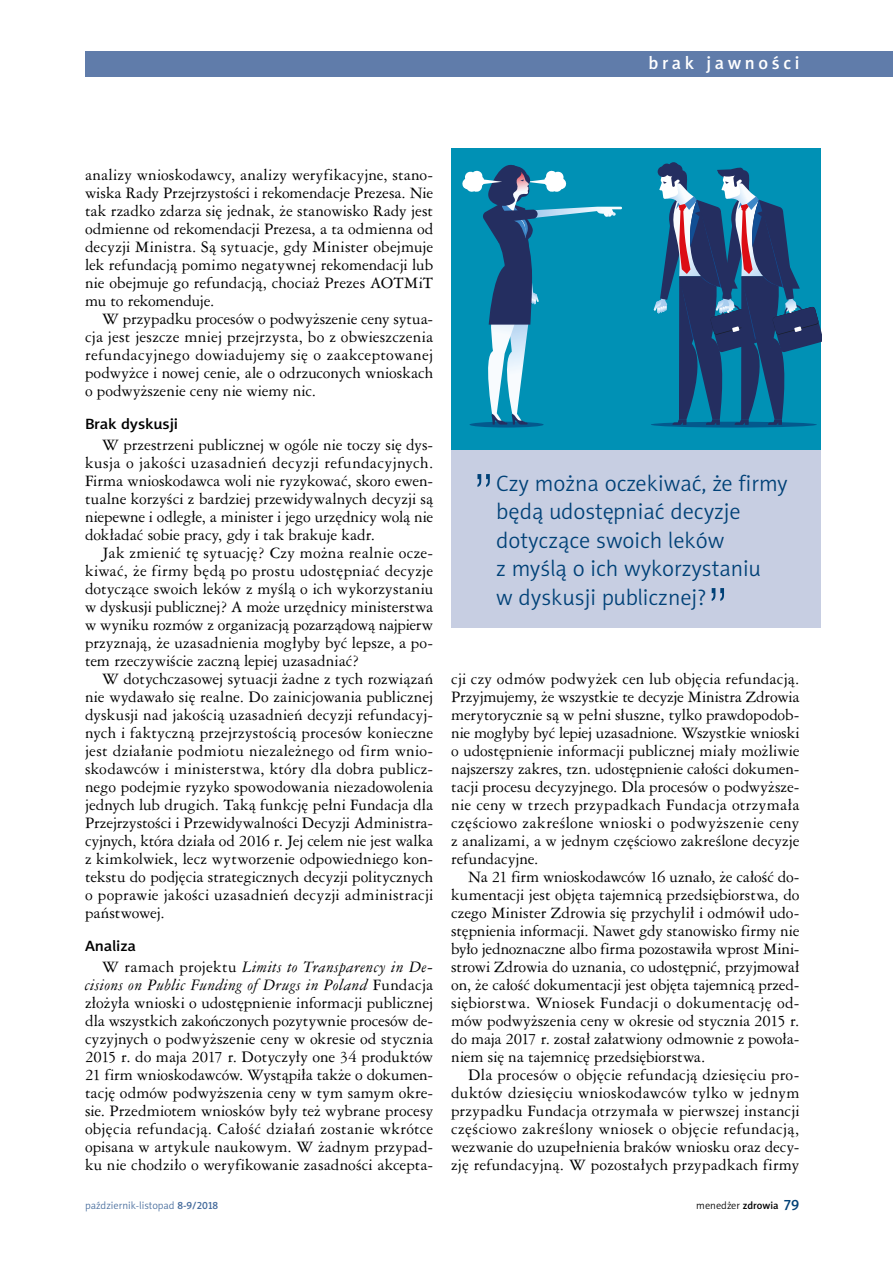
<style>
.page{position:relative;width:893px;height:1263px;background:#fff}
.page>*{position:absolute;margin:0;border:0;box-sizing:border-box;transform-origin:0 0}
.t1{font:52.5px "Swis 721 Lt PL";color:#004177}
.t2{font:22.5px/28.5px "Naomi Sans EFN Light";color:#004177}
.t3{font:18px "Naomi Sans EFN Medium";letter-spacing:.2em;color:#fff}
.t4{font:15px/18px "Ameri Garmnd PL";letter-spacing:.005em;color:#000;text-align:justify}
.t5{font:15px "Naomi Sans EFN Medium";letter-spacing:-.01em;color:#000;scale:1.1 1}
.t6{font:10.5px "Naomi Sans EFN Light";color:#456b9c}
.t7{font:10.5px "Naomi Sans EFN Light";color:#000}
.s1{font-style:italic}
.s2{font-family:"Naomi Sans EFN Medium"}
.s3{font-family:"Naomi Sans EFN Medium";font-size:15px;color:#004177}
</style>
<div class="page">
<div style="left:451px;top:450px;width:370px;height:177px;background:#c7cee2"></div>
<div style="left:451px;top:149px;width:370px;height:301px;background:#0091b5"></div>
<div style="left:469px;top:422px;width:75px;height:5px;background:#03598d;border-radius:50%"></div>
<div style="left:651px;top:422px;width:166px;height:5px;background:#03598d;border-radius:50%"></div>
<div style="left:658px;top:166px;width:10px;height:11px;background:#0e6690;border-radius:50%"></div>
<div style="left:661px;top:164px;width:11px;height:10px;background:#242e60;border-radius:50%"></div>
<div style="left:672px;top:164px;width:10px;height:11px;background:#242e60;border-radius:50%"></div>
<div style="left:668px;top:162px;width:11px;height:11px;background:#242e60;border-radius:50%"></div>
<svg style="left:654px;top:167px;width:167px;height:258px"></svg>
<svg style="left:462px;top:164px;width:160px;height:261px"></svg>
<div style="left:85px;top:51px;width:808px;height:26px;background:#607caa"></div>
<p class="t3" style="left:648px;top:52px;width:152px">brak jawności</p>
<p class="t4" style="left:85px;top:165px;width:350px">analizy wnioskodawcy, analizy weryfikacyjne, stano&shy;wiska Rady Przejrzystości i rekomendacje Prezesa. Nie tak rzadko zdarza się jednak, że stanowisko Rady jest odmienne od rekomendacji Prezesa, a ta odmienna od decyzji Ministra. Są sytuacje, gdy Minister obejmuje lek refundacją pomimo negatywnej rekomendacji lub nie obejmuje go refundacją, chociaż Prezes AOTMiT mu to rekomenduje.</p>
<p class="t4" style="left:85px;top:309px;width:350px;text-indent:17px">W przypadku procesów o podwyższenie ceny sytua&shy;cja jest jeszcze mniej przejrzysta, bo z obwieszczenia refundacyjnego dowiadujemy się o zaakceptowanej podwyżce i nowej cenie, ale o odrzuconych wnioskach o podwyższenie ceny nie wiemy nic.</p>
<p class="t5" style="left:85px;top:415px;width:86px">Brak dyskusji</p>
<p class="t4" style="left:85px;top:435px;width:350px;text-indent:17px">W przestrzeni publicznej w ogóle nie toczy się dys&shy;kusja o jakości uzasadnień decyzji refundacyjnych.<br>Firma wnioskodawca woli nie ryzykować, skoro ewen&shy;tualne korzyści z bardziej przewidywalnych decyzji są niepewne i odległe, a minister i jego urzędnicy wolą nie dokładać sobie pracy, gdy i tak brakuje kadr.</p>
<p class="t4" style="left:85px;top:543px;width:350px;text-indent:17px">Jak zmienić tę sytuację? Czy można realnie ocze&shy;kiwać, że firmy będą po prostu udostępniać decyzje dotyczące swoich leków z myślą o ich wykorzystaniu w dyskusji publicznej? A może urzędnicy ministerstwa w wyniku rozmów z organizacją pozarządową najpierw przyznają, że uzasadnienia mogłyby być lepsze, a po&shy;tem rzeczywiście zaczną lepiej uzasadniać?</p>
<p class="t4" style="left:85px;top:669px;width:350px;text-indent:17px">W dotychczasowej sytuacji żadne z tych rozwiązań nie wydawało się realne. Do zainicjowania publicznej dyskusji nad jakością uzasadnień decyzji refundacyj&shy;nych i faktyczną przejrzystością procesów konieczne jest działanie podmiotu niezależnego od firm wnio&shy;skodawców i ministerstwa, który dla dobra publicz&shy;nego podejmie ryzyko spowodowania niezadowolenia jednych lub drugich. Taką funkcję pełni Fundacja dla Przejrzystości i Przewidywalności Decyzji Administra&shy;cyjnych, która działa od 2016 r. Jej celem nie jest walka z kimkolwiek, lecz wytworzenie odpowiedniego kon&shy;tekstu do podjęcia strategicznych decyzji politycznych o poprawie jakości uzasadnień decyzji administracji państwowej.</p>
<p class="t5" style="left:85px;top:937px;width:48px">Analiza</p>
<p class="t4" style="left:85px;top:957px;width:350px;text-indent:17px">W ramach projektu <span class="s1">Limits to Transparency in De&shy;cisions on Public Funding of Drugs in Poland</span> Fundacja złożyła wnioski o udostępnienie informacji publicznej dla wszystkich zakończonych pozytywnie procesów de&shy;cyzyjnych o podwyższenie ceny w okresie od stycznia 2015 r. do maja 2017 r. Dotyczyły one 34 produktów 21 firm wnioskodawców. Wystąpiła także o dokumen&shy;tację odmów podwyższenia ceny w tym samym okre&shy;sie. Przedmiotem wniosków były też wybrane procesy objęcia refundacją. Całość działań zostanie wkrótce opisana w artykule naukowym. W żadnym przypad&shy;ku nie chodziło o weryfikowanie zasadności akcepta-</p>
<h1 class="t1" style="left:472px;top:460px;width:24px">”</h1>
<h2 class="t2" style="left:496px;top:469px;width:293px">Czy można oczekiwać, że firmy będą udostępniać decyzje dotyczące swoich leków<br>z myślą o ich wykorzystaniu<br>w dyskusji publicznej?</h2>
<h1 class="t1" style="left:707px;top:574px;width:24px">”</h1>
<p class="t4" style="left:451px;top:669px;width:350px">cji czy odmów podwyżek cen lub objęcia refundacją.<br>Przyjmujemy, że wszystkie te decyzje Ministra Zdrowia merytorycznie są w pełni słuszne, tylko prawdopodob&shy;nie mogłyby być lepiej uzasadnione. Wszystkie wnioski o udostępnienie informacji publicznej miały możliwie najszerszy zakres, tzn. udostępnienie całości dokumen&shy;tacji procesu decyzyjnego. Dla procesów o podwyższe&shy;nie ceny w trzech przypadkach Fundacja otrzymała częściowo zakreślone wnioski o podwyższenie ceny z analizami, a w jednym częściowo zakreślone decyzje refundacyjne.</p>
<p class="t4" style="left:451px;top:867px;width:350px;text-indent:17px">Na 21 firm wnioskodawców 16 uznało, że całość do&shy;kumentacji jest objęta tajemnicą przedsiębiorstwa, do czego Minister Zdrowia się przychylił i odmówił udo&shy;stępnienia informacji. Nawet gdy stanowisko firmy nie było jednoznaczne albo firma pozostawiła wprost Mini&shy;strowi Zdrowia do uznania, co udostępnić, przyjmował on, że całość dokumentacji jest objęta tajemnicą przed&shy;siębiorstwa. Wniosek Fundacji o dokumentację od&shy;mów podwyższenia ceny w okresie od stycznia 2015 r. do maja 2017 r. został załatwiony odmownie z powoła&shy;niem się na tajemnicę przedsiębiorstwa.</p>
<p class="t4" style="left:451px;top:1065px;width:350px;text-indent:17px">Dla procesów o objęcie refundacją dziesięciu pro&shy;duktów dziesięciu wnioskodawców tylko w jednym przypadku Fundacja otrzymała w pierwszej instancji częściowo zakreślony wniosek o objęcie refundacją, wezwanie do uzupełnienia braków wniosku oraz decy&shy;zję refundacyjną. W pozostałych przypadkach firmy</p>
<p class="t6" style="left:85px;top:1199px;width:135px">październik-listopad <span class="s2">8-9/2018</span></p>
<p class="t7" style="left:696px;top:1199px;width:105px">menedżer <span class="s2">zdrowia</span> <span class="s3">79</span></p>
</div>
